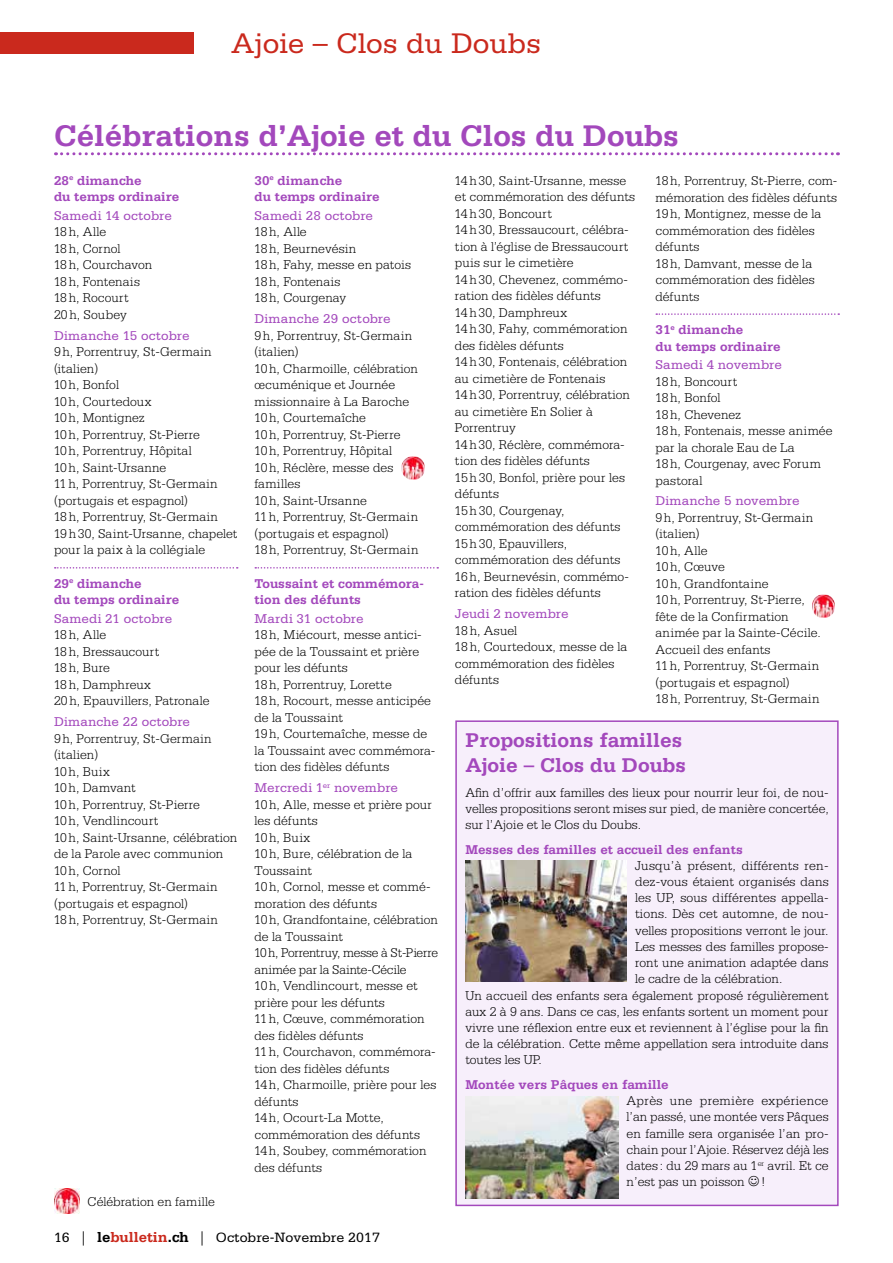
<style>
.page{position:relative;width:893px;height:1263px;background:#fff}
.page>*{position:absolute;margin:0;border:0;box-sizing:border-box;transform-origin:0 0}
.t1{font:700 31.5px "Serifa";color:#a348bc}
.t2{font:30px "Serifa";color:#ca291d}
.t3{font:700 21px/25.2px "Serifa";color:#a348bc}
.t4{font:14.25px "Serifa";color:#000}
.t5{font:300 13.5px/16.5px "Serifa";color:#000}
.t6{font:700 13.5px/16.5px "Serifa";color:#a348bc}
.t7{font:13.5px "Serifa";letter-spacing:.005em;color:#a348bc}
.s1{font-weight:400;color:#a348bc}
.s2{font-family:"Adobe Garamond Pro"}
.s3{font-weight:700;font-size:15px}
.s4{font-weight:700;font-size:15px;color:#ca291d}
</style>
<div class="page">
<div style="left:0;top:33px;width:193px;height:21px;background:#ca291d"></div>
<svg style="left:55px;top:567px;width:183px;height:2px"></svg>
<svg style="left:255px;top:567px;width:183px;height:2px"></svg>
<svg style="left:656px;top:313px;width:183px;height:2px"></svg>
<svg style="left:56px;top:152px;width:782px;height:3px"></svg>
<img style="left:54px;top:1188px;width:25px;height:25px">
<img style="left:402px;top:457px;width:22px;height:22px">
<img style="left:812px;top:595px;width:23px;height:23px">
<div style="left:456px;top:721px;width:382px;height:484px;background:#f7effb"></div>
<div style="left:455px;top:720px;width:384px;height:486px;border:2px solid #a348bc"></div>
<img style="left:465px;top:861px;width:161px;height:121px">
<img style="left:465px;top:1096px;width:153px;height:102px">
<h2 class="t2" style="left:231px;top:27px;width:312px">Ajoie – Clos du Doubs</h2>
<h1 class="t1" style="left:54px;top:117px;width:626px">Célébrations d’Ajoie et du Clos du Doubs</h1>
<p class="t6" style="left:54px;top:172px;width:127px">28<sup>e</sup> dimanche<br>du temps ordinaire</p>
<p class="t7" style="left:54px;top:208px;width:119px">Samedi 14 octobre</p>
<p class="t5" style="left:54px;top:224px;width:100px">18h, Alle<br>18h, Cornol<br>18h, Courchavon<br>18h, Fontenais<br>18h, Rocourt<br>20h, Soubey</p>
<p class="t7" style="left:54px;top:328px;width:137px">Dimanche 15 octobre</p>
<p class="t5" style="left:54px;top:343px;width:185px">9h, Porrentruy, St-Germain (italien)<br>10h, Bonfol<br>10h, Courtedoux<br>10h, Montignez<br>10h, Porrentruy, St-Pierre<br>10h, Porrentruy, Hôpital<br>10h, Saint-Ursanne<br>11h, Porrentruy, St-Germain (portugais et espagnol)<br>18h, Porrentruy, St-Germain<br>19h30, Saint-Ursanne, chapelet pour la paix à la collégiale</p>
<p class="t6" style="left:54px;top:575px;width:127px">29<sup>e</sup> dimanche<br>du temps ordinaire</p>
<p class="t7" style="left:54px;top:611px;width:120px">Samedi 21 octobre</p>
<p class="t5" style="left:54px;top:626px;width:157px">18h, Alle<br>18h, Bressaucourt<br>18h, Bure<br>18h, Damphreux<br>20h, Epauvillers, Patronale</p>
<p class="t7" style="left:54px;top:714px;width:138px">Dimanche 22 octobre</p>
<p class="t5" style="left:54px;top:730px;width:185px">9h, Porrentruy, St-Germain (italien)<br>10h, Buix<br>10h, Damvant<br>10h, Porrentruy, St-Pierre<br>10h, Vendlincourt<br>10h, Saint-Ursanne, célébration de la Parole avec communion<br>10h, Cornol<br>11h, Porrentruy, St-Germain (portugais et espagnol)<br>18h, Porrentruy, St-Germain</p>
<p class="t5" style="left:88px;top:1193px;width:129px">Célébration en famille</p>
<p class="t6" style="left:254px;top:172px;width:127px">30<sup>e</sup> dimanche<br>du temps ordinaire</p>
<p class="t7" style="left:254px;top:208px;width:120px">Samedi 28 octobre</p>
<p class="t5" style="left:254px;top:224px;width:158px">18h, Alle<br>18h, Beurnevésin<br>18h, Fahy, messe en patois<br>18h, Fontenais<br>18h, Courgenay</p>
<p class="t7" style="left:254px;top:311px;width:138px">Dimanche 29 octobre</p>
<p class="t5" style="left:254px;top:327px;width:166px">9h, Porrentruy, St-Germain (italien)<br>10h, Charmoille, célébration œcuménique et Journée missionnaire à La Baroche<br>10h, Courtemaîche<br>10h, Porrentruy, St-Pierre<br>10h, Porrentruy, Hôpital<br>10h, Réclère, messe des familles<br>10h, Saint-Ursanne<br>11h, Porrentruy, St-Germain (portugais et espagnol)<br>18h, Porrentruy, St-Germain</p>
<p class="t6" style="left:254px;top:575px;width:171px">Toussaint et commémora&shy;tion des défunts</p>
<p class="t7" style="left:254px;top:611px;width:111px">Mardi 31 octobre</p>
<p class="t5" style="left:254px;top:626px;width:182px">18h, Miécourt, messe antici&shy;pée de la Toussaint et prière pour les défunts<br>18h, Porrentruy, Lorette<br>18h, Rocourt, messe anticipée de la Toussaint<br>19h, Courtemaîche, messe de la Toussaint avec commémora&shy;tion des fidèles défunts</p>
<p class="t5" style="left:254px;top:779px;width:185px"><span class="s1">Mercredi 1</span><sup>er</sup> <span class="s1">novembre<br></span>10h, Alle, messe et prière pour les défunts<br>10h, Buix<br>10h, Bure, célébration de la<br>Toussaint<br>10h, Cornol, messe et commé&shy;moration des défunts<br>10h, Grandfontaine, célébration de la Toussaint<br>10h, Porrentruy, messe à St-Pierre animée par la Sainte-Cécile<br>10h, Vendlincourt, messe et prière pour les défunts<br>11h, Cœuve, commémoration des fidèles défunts<br>11h, Courchavon, commémora&shy;tion des fidèles défunts<br>14h, Charmoille, prière pour les défunts<br>14h, Ocourt-La Motte, commémoration des défunts<br>14h, Soubey, commémoration des défunts</p>
<p class="t4" style="left:54px;top:1230px;width:327px">16 <span class="s2">|</span> <span class="s3">le</span><span class="s4">bulletin</span><span class="s3">.ch</span> <span class="s2">|</span> Octobre-Novembre 2017</p>
<p class="t5" style="left:455px;top:172px;width:182px">14h30, Saint-Ursanne, messe et commémoration des défunts<br>14h30, Boncourt<br>14h30, Bressaucourt, célébra&shy;tion à l’église de Bressaucourt puis sur le cimetière<br>14h30, Chevenez, commémo&shy;ration des fidèles défunts<br>14h30, Damphreux<br>14h30, Fahy, commémoration des fidèles défunts<br>14h30, Fontenais, célébration au cimetière de Fontenais<br>14h30, Porrentruy, célébration au cimetière En Solier à<br>Porrentruy<br>14h30, Réclère, commémora&shy;tion des fidèles défunts<br>15h30, Bonfol, prière pour les défunts<br>15h30, Courgenay, commémoration des défunts<br>15h30, Epauvillers, commémoration des défunts<br>16h, Beurnevésin, commémo&shy;ration des fidèles défunts</p>
<p class="t7" style="left:455px;top:606px;width:115px">Jeudi 2 novembre</p>
<p class="t5" style="left:455px;top:622px;width:174px">18h, Asuel<br>18h, Courtedoux, messe de la commémoration des fidèles défunts</p>
<p class="t5" style="left:655px;top:172px;width:183px">18h, Porrentruy, St-Pierre, com&shy;mémoration des fidèles défunts<br>19h, Montignez, messe de la commémoration des fidèles défunts<br>18h, Damvant, messe de la commémoration des fidèles défunts</p>
<p class="t6" style="left:655px;top:321px;width:127px">31<sup>e</sup> dimanche<br>du temps ordinaire</p>
<p class="t7" style="left:655px;top:357px;width:128px">Samedi 4 novembre</p>
<p class="t5" style="left:655px;top:373px;width:179px">18h, Boncourt<br>18h, Bonfol<br>18h, Chevenez<br>18h, Fontenais, messe animée par la chorale Eau de La<br>18h, Courgenay, avec Forum pastoral</p>
<p class="t7" style="left:655px;top:493px;width:146px">Dimanche 5 novembre</p>
<p class="t5" style="left:655px;top:509px;width:167px">9h, Porrentruy, St-Germain (italien)<br>10h, Alle<br>10h, Cœuve<br>10h, Grandfontaine<br>10h, Porrentruy, St-Pierre, fête de la Confirmation animée par la Sainte-Cécile.<br>Accueil des enfants<br>11h, Porrentruy, St-Germain (portugais et espagnol)<br>18h, Porrentruy, St-Germain</p>
<h3 class="t3" style="left:465px;top:727px;width:222px">Propositions familles<br>Ajoie – Clos du Doubs</h3>
<p class="t5" style="left:465px;top:784px;width:365px;text-align:justify">Afin d’offrir aux familles des lieux pour nourrir leur foi, de nou&shy;velles propositions seront mises sur pied, de manière concertée, sur l’Ajoie et le Clos du Doubs.</p>
<p class="t6" style="left:465px;top:841px;width:279px">Messes des familles et accueil des enfants</p>
<p class="t5" style="left:635px;top:857px;width:195px">Jusqu’à présent, différents ren-</p>
<p class="t5" style="left:635px;top:873px;width:195px">dez-vous étaient organisés dans</p>
<p class="t5" style="left:635px;top:889px;width:195px">les UP, sous différentes appella-</p>
<p class="t5" style="left:635px;top:906px;width:195px">tions. Dès cet automne, de nou-</p>
<p class="t5" style="left:635px;top:922px;width:195px">velles propositions verront le jour.</p>
<p class="t5" style="left:635px;top:938px;width:195px">Les messes des familles propose-</p>
<p class="t5" style="left:635px;top:954px;width:195px">ront une animation adaptée dans</p>
<p class="t5" style="left:635px;top:970px;width:149px">le cadre de la célébration.</p>
<p class="t5" style="left:465px;top:987px;width:365px">Un accueil des enfants sera également proposé régulièrement</p>
<p class="t5" style="left:465px;top:1003px;width:365px">aux 2 à 9 ans. Dans ce cas, les enfants sortent un moment pour</p>
<p class="t5" style="left:465px;top:1019px;width:365px">vivre une réflexion entre eux et reviennent à l’église pour la fin</p>
<p class="t5" style="left:465px;top:1035px;width:365px">de la célébration. Cette même appellation sera introduite dans</p>
<p class="t5" style="left:465px;top:1051px;width:78px">toutes les UP.</p>
<p class="t6" style="left:465px;top:1076px;width:205px">Montée vers Pâques en famille</p>
<p class="t5" style="left:626px;top:1092px;width:204px;text-align:justify">Après une première expérience l’an passé, une montée vers Pâques en famille sera organisée l’an pro&shy;chain pour l’Ajoie. Réservez déjà les dates : du 29 mars au 1<sup>er</sup> avril. Et ce n’est pas un poisson !</p>
</div>
